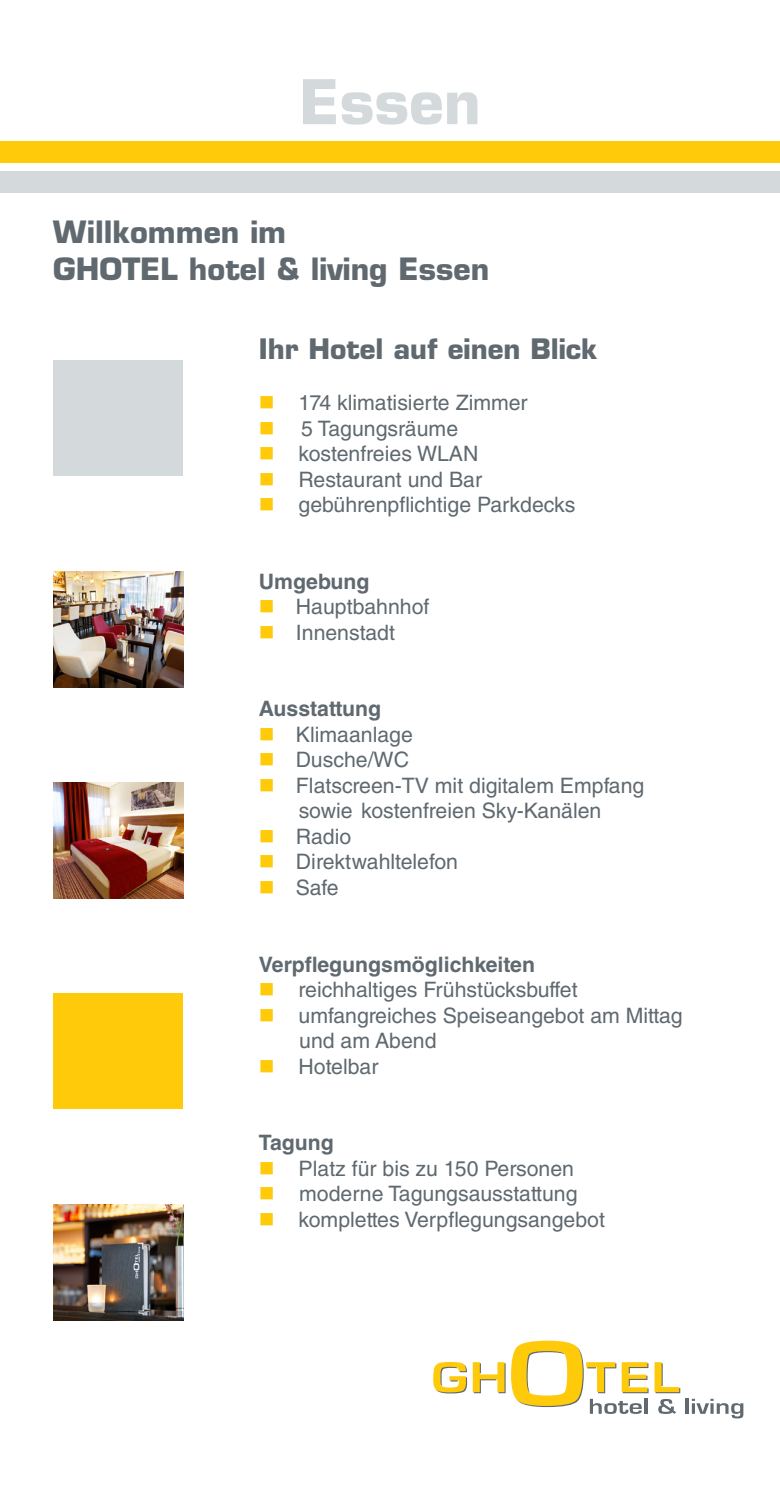
<style>
.page{position:relative;width:780px;height:1489px;background:#fff}
.page>*{position:absolute;margin:0;border:0;box-sizing:border-box;transform-origin:0 0}
.t1{font:700 60px "Eurostile LT Std";color:#d4d9db}
.t2{font:700 30px "Eurostile LT Std";color:#5f696f}
.t3{font:700 27.5px "Eurostile LT Std";color:#5f696f}
.t4{font:21.25px "Helvetica LT Std";color:#5f696f}
.t5{font:700 21.25px "Helvetica LT Std";color:#5f696f}
.s1{color:#feca0a}
</style>
<div class="page">
<svg style="left:433px;top:1340px;width:247px;height:73px"></svg>
<hr style="left:685px;top:1398px;width:3px;height:15px;background:#5f696f">
<svg style="left:691px;top:1398px;width:52px;height:20px"></svg>
<div style="left:0;top:171px;width:780px;height:22px;background:#d4d9db"></div>
<div style="left:0;top:142px;width:780px;height:21px;background:#feca0a"></div>
<div style="left:53px;top:360px;width:130px;height:116px;background:#d4d9db"></div>
<img style="left:53px;top:571px;width:130px;height:116px">
<div style="left:53px;top:993px;width:130px;height:116px;background:#feca0a"></div>
<img style="left:53px;top:782px;width:130px;height:116px">
<img style="left:53px;top:1204px;width:130px;height:115px">
<p class="t1" style="left:299px;top:65px;width:183px">Essen</p>
<p class="t2" style="left:53px;top:214px;width:234px">Willkommen im</p>
<p class="t2" style="left:53px;top:250px;width:437px">GHOTEL hotel &amp; living Essen</p>
<p class="t3" style="left:259px;top:332px;width:340px">Ihr Hotel auf einen Blick</p>
<p class="t4" style="left:259px;top:390px;width:270px"><span class="s1">■</span> 174 klimatisierte Zimmer</p>
<p class="t4" style="left:259px;top:416px;width:201px"><span class="s1">■</span> 5 Tagungsräume</p>
<p class="t4" style="left:259px;top:441px;width:221px"><span class="s1">■</span> kostenfreies WLAN</p>
<p class="t4" style="left:259px;top:467px;width:225px"><span class="s1">■</span> Restaurant und Bar</p>
<p class="t4" style="left:259px;top:492px;width:318px"><span class="s1">■</span> gebührenpflichtige Parkdecks</p>
<p class="t5" style="left:259px;top:568px;width:112px">Umgebung</p>
<p class="t4" style="left:259px;top:594px;width:172px"><span class="s1">■</span> Hauptbahnhof</p>
<p class="t4" style="left:259px;top:620px;width:138px"><span class="s1">■</span> Innenstadt</p>
<p class="t5" style="left:259px;top:696px;width:124px">Ausstattung</p>
<p class="t4" style="left:259px;top:722px;width:156px"><span class="s1">■</span> Klimaanlage</p>
<p class="t4" style="left:259px;top:747px;width:152px"><span class="s1">■</span> Dusche/WC</p>
<p class="t4" style="left:259px;top:773px;width:387px"><span class="s1">■</span> Flatscreen-TV mit digitalem Empfang</p>
<p class="t4" style="left:299px;top:798px;width:304px">sowie kostenfreien Sky-Kanälen</p>
<p class="t4" style="left:259px;top:824px;width:94px"><span class="s1">■</span> Radio</p>
<p class="t4" style="left:259px;top:849px;width:201px"><span class="s1">■</span> Direktwahltelefon</p>
<p class="t4" style="left:259px;top:875px;width:81px"><span class="s1">■</span> Safe</p>
<p class="t5" style="left:259px;top:951px;width:278px">Verpflegungsmöglichkeiten</p>
<p class="t4" style="left:259px;top:977px;width:320px"><span class="s1">■</span> reichhaltiges Frühstücksbuffet</p>
<p class="t4" style="left:259px;top:1002px;width:425px"><span class="s1">■</span> umfangreiches Speiseangebot am Mittag</p>
<p class="t4" style="left:299px;top:1028px;width:139px">und am Abend</p>
<p class="t4" style="left:259px;top:1053px;width:121px"><span class="s1">■</span> Hotelbar</p>
<p class="t5" style="left:259px;top:1129px;width:76px">Tagung</p>
<p class="t4" style="left:259px;top:1155px;width:317px"><span class="s1">■</span> Platz für bis zu 150 Personen</p>
<p class="t4" style="left:259px;top:1181px;width:320px"><span class="s1">■</span> moderne Tagungsausstattung</p>
<p class="t4" style="left:259px;top:1206px;width:347px"><span class="s1">■</span> komplettes Verpflegungsangebot</p>
</div>
